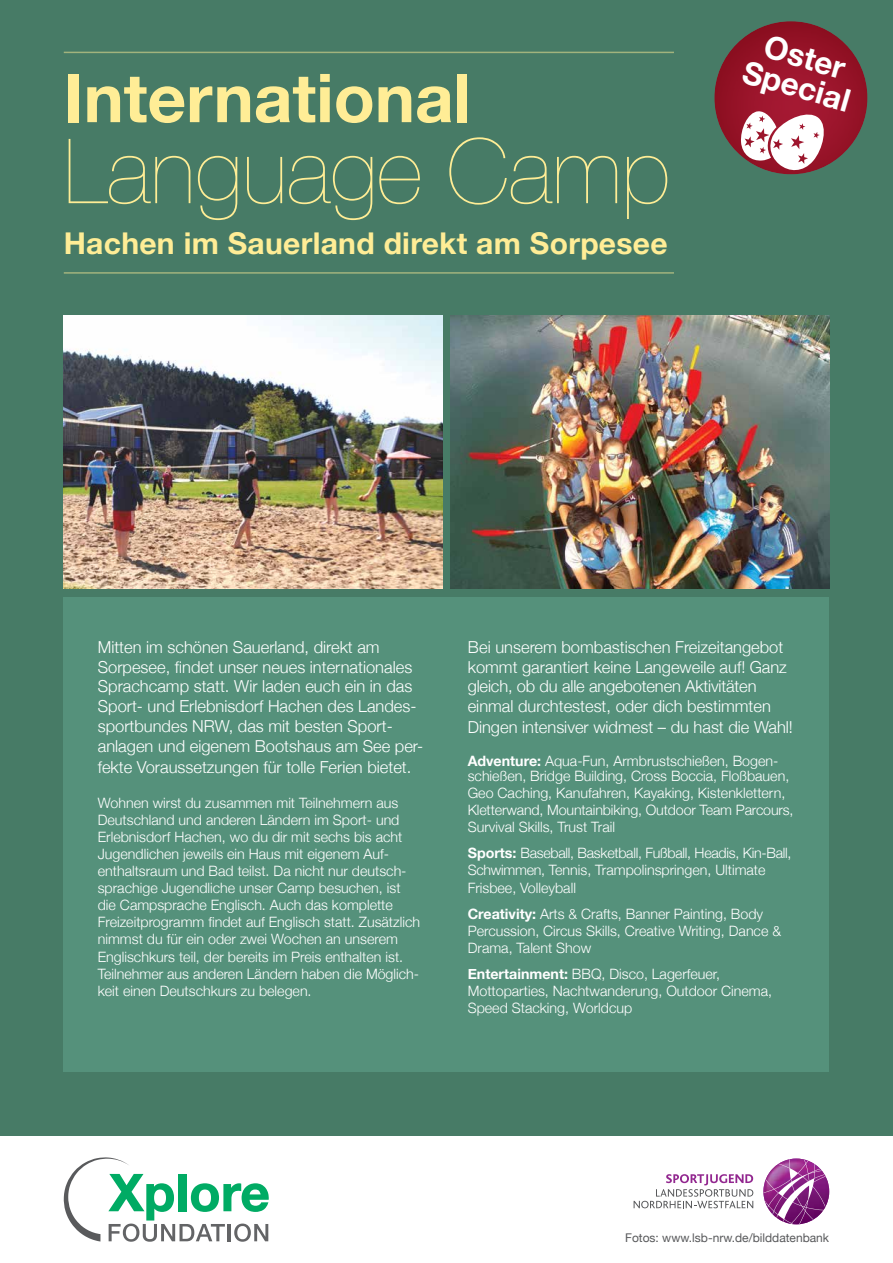
<style>
.page{position:relative;width:893px;height:1263px;background:#fff}
.page>*{position:absolute;margin:0;border:0;box-sizing:border-box;transform-origin:0 0}
.t1{font:200 90px "Helvetica Neue";color:#ffed96}
.t2{font:700 67.5px "Helvetica Neue";color:#ffed96}
.t3{font:700 31.5px/30px "Helvetica Neue";color:#fff;text-align:center}
.t4{font:700 30px "Helvetica Neue";letter-spacing:.01em;color:#ffed96}
.t5{font:300 16.5px/20px "Helvetica Neue";color:#fff}
.t6{font:300 14.25px/17.1px "Helvetica Neue";color:#fff}
.t7{font:300 14.25px/17.1px "Helvetica Neue";letter-spacing:-.02em;color:#fff}
.t8{font:12px "Helvetica Neue";color:#58595b}
.s1{font-weight:700}
</style>
<div class="page">
<div style="left:0;top:0;width:893px;height:1135px;background:#477b66"></div>
<svg style="left:634px;top:1174px;width:119px;height:34px"></svg>
<svg style="left:763px;top:1159px;width:66px;height:65px"></svg>
<svg style="left:64px;top:1157px;width:205px;height:85px"></svg>
<div style="left:712px;top:19px;width:156px;height:156px;background:#a71a34;opacity:.75"></div>
<img style="left:64px;top:316px;width:378px;height:273px">
<img style="left:451px;top:316px;width:378px;height:273px">
<svg style="left:740px;top:109px;width:88px;height:64px;background:#cd9ea5"></svg>
<hr style="left:64px;top:272px;width:610px;height:2px;background:#ffed96">
<hr style="left:64px;top:52px;width:610px;height:1px;background:#ffed96">
<div style="left:64px;top:597px;width:765px;height:474px;background:#55917b"></div>
<h2 class="t2" style="left:64px;top:45px;width:409px">International</h2>
<h1 class="t1" style="left:64px;top:101px;width:608px">Language Camp</h1>
<h3 class="t4" style="left:64px;top:220px;width:605px">Hachen im Sauerland direkt am Sorpesee</h3>
<h3 class="t3" style="left:756px;top:28px;width:112px;rotate:16deg">Oster<br>Special</h3>
<p class="t5" style="left:98px;top:636px;width:327px">Mitten im schönen Sauerland, direkt am -Sorpesee, findet unser neues internatio-nales Sprachcamp statt. Wir laden euch ein in das Sport- und Erlebnisdorf Hachen des Landes&shy;sportbundes NRW, das mit besten Sport&shy;anlagen und eigenem Bootshaus am See per&shy;fekte Voraussetzungen für tolle Ferien bietet.</p>
<p class="t6" style="left:98px;top:793px;width:324px">Wohnen wirst du zusammen mit Teilnehmern aus Deutschland und anderen Ländern im Sport- und Erlebnisdorf Hachen, wo du dir mit sechs bis acht Jugendlichen jeweils ein Haus mit eigenem Auf&shy;enthaltsraum und Bad teilst. Da nicht nur deutsch&shy;sprachige Jugendliche unser Camp besuchen, ist die Campsprache Englisch. Auch das komplette Freizeit-programm findet auf Englisch statt. Zusätzlich nimmst du für ein oder zwei Wochen an unserem Englischkurs teil, der bereits im Preis enthalten ist.<br>Teilnehmer aus anderen Ländern haben die Möglich&shy;keit einen Deutschkurs zu belegen.</p>
<p class="t5" style="left:468px;top:636px;width:327px">Bei unserem bombastischen Freizeitangebot kommt garantiert keine Langeweile auf! Ganz gleich, ob du alle angebotenen Aktivitäten einmal durchtestest, oder dich bestimmten Dingen intensiver widmest – du hast die Wahl!</p>
<p class="t6" style="left:468px;top:752px;width:323px;line-height:15px"><span class="s1">Adventure:</span> Aqua-Fun, Armbrustschießen, Bogen&shy;schießen, Bridge Building, Cross Boccia, Floßbauen,</p>
<p class="t6" style="left:468px;top:783px;width:327px">Geo Caching, Kanufahren, Kayaking, Kistenklettern,<br>Kletterwand, Mountainbiking, Outdoor Team Parcours,<br>Survival Skills, Trust Trail</p>
<p class="t7" style="left:468px;top:844px;width:325px"><span class="s1">Sports:</span> Baseball, Basketball, Fußball, Headis, Kin-Ball,<br>Schwimmen, Tennis, Trampolinspringen, Ultimate<br>Frisbee, Volleyball</p>
<p class="t6" style="left:468px;top:904px;width:315px"><span class="s1">Creativity:</span> Arts &amp; Crafts, Banner Painting, Body<br>Percussion, Circus Skills, Creative Writing, Dance &amp;<br>Drama, Talent Show</p>
<p class="t6" style="left:468px;top:964px;width:306px"><span class="s1">Entertainment:</span> BBQ, Disco, Lagerfeuer,<br>Mottoparties, Nachtwanderung, Outdoor Cinema,<br>Speed Stacking, Worldcup</p>
<p class="t8" style="left:625px;top:1229px;width:205px">Fotos: www.lsb-nrw.de/bilddatenbank</p>
</div>
